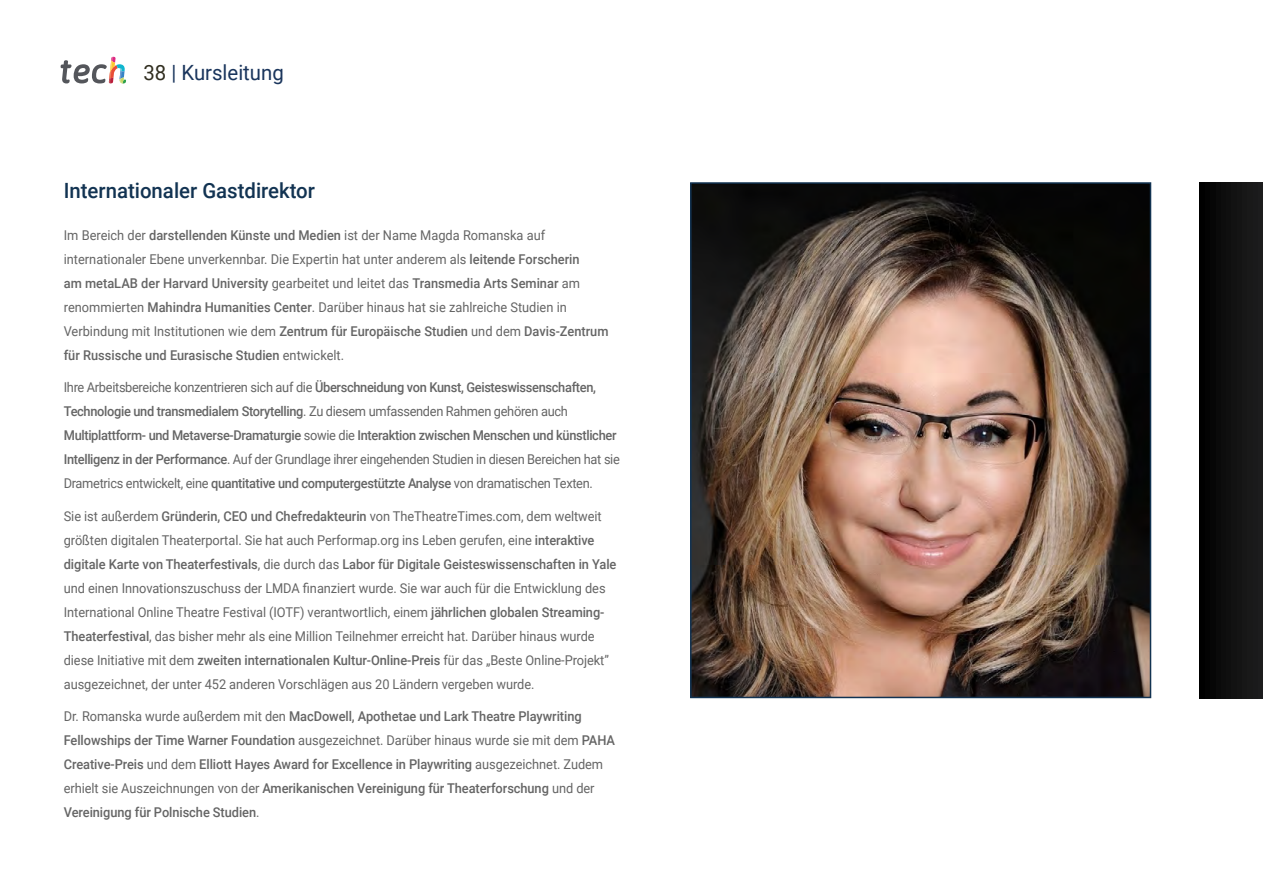
<style>
.page{position:relative;width:1263px;height:893px;background:#fff}
.page>*{position:absolute;margin:0;border:0;box-sizing:border-box;transform-origin:0 0}
.t1{font:500 21px "Roboto";color:#123352}
.t2{font:21px "Roboto";color:#1a355c}
.t3{font:13.5px/24px "Roboto";letter-spacing:-.005em;color:#656565;scale:.95 1}
.t4{font:500 13.5px/24px "Roboto";letter-spacing:-.02em;color:#656565;scale:.95 1}
.s1{color:#312e20}
.s2{font-weight:500}
.s3{font-weight:400}
</style>
<div class="page">
<svg style="left:61px;top:57px;width:65px;height:27px"></svg>
<img style="left:693px;top:185px;width:455px;height:510px">
<div style="left:690px;top:182px;width:461px;height:516px;border:2px solid #123352"></div>
<div style="left:1199px;top:182px;width:64px;height:516px;background:linear-gradient(to right,#000,#1e1e1f)"></div>
<h1 class="t2" style="left:144px;top:57px;width:142px"><span class="s1">38</span> | Kursleitung</h1>
<h1 class="t1" style="left:64px;top:176px;width:253px">Internationaler Gastdirektor</h1>
<p class="t3" style="left:64px;top:222px;width:575px">Im Bereich der <span class="s2">darstellenden Künste und Medien</span> ist der Name Magda Romanska auf internationaler Ebene unverkennbar. Die Expertin hat unter anderem als <span class="s2">leitende Forscherin<br>am metaLAB der Harvard University</span> gearbeitet und leitet das <span class="s2">Transmedia Arts Seminar</span> am renommierten <span class="s2">Mahindra Humanities Center</span>. Darüber hinaus hat sie zahlreiche Studien in Verbindung mit Institutionen wie dem <span class="s2">Zentrum für Europäische Studien</span> und dem <span class="s2">Davis-Zentrum für Russische und Eurasische Studien</span> entwickelt.</p>
<p class="t4" style="left:64px;top:375px;width:587px"><span class="s3">Ihre Arbeitsbereiche konzentrieren sich auf die</span> Überschneidung von Kunst, Geisteswissenschaften, Technologie und transmedialem Storytelling<span class="s3">. Zu diesem umfassenden Rahmen gehören auch </span>Multiplattform- und Metaverse-Dramaturgie <span class="s3">sowie die</span> Interaktion zwischen Menschen und künstlicher Intelligenz in der Performance<span class="s3">. Auf der Grundlage ihrer eingehenden Studien in diesen Bereichen hat sie Drametrics entwickelt, eine</span> quantitative und computergestützte Analyse <span class="s3">von dramatischen Texten.</span></p>
<p class="t3" style="left:64px;top:503px;width:583px">Sie ist außerdem <span class="s2">Gründerin, CEO und Chefredakteurin</span> von TheTheatreTimes.com, dem weltweit größten digitalen Theaterportal. Sie hat auch Performap.org ins Leben gerufen, eine <span class="s2">interaktive digitale Karte von Theaterfestivals</span>, die durch das <span class="s2">Labor für Digitale Geisteswissenschaften in Yale </span>und einen Innovationszuschuss der LMDA finanziert wurde. Sie war auch für die Entwicklung des International Online Theatre Festival (IOTF) verantwortlich, einem <span class="s2">jährlichen globalen Streaming-Theaterfestival</span>, das bisher mehr als eine Million Teilnehmer erreicht hat. Darüber hinaus wurde diese Initiative mit dem <span class="s2">zweiten internationalen Kultur-Online-Preis</span> für das „Beste Online-Projekt” ausgezeichnet, der unter 452 anderen Vorschlägen aus 20 Ländern vergeben wurde.</p>
<p class="t4" style="left:64px;top:704px;width:582px"><span class="s3">Dr. Romanska wurde außerdem mit den</span> MacDowell, Apothetae und Lark Theatre Playwriting Fellowships der Time Warner Foundation <span class="s3">ausgezeichnet. Darüber hinaus wurde sie mit dem</span> PAHA Creative-Preis <span class="s3">und dem</span> Elliott Hayes Award for Excellence in Playwriting <span class="s3">ausgezeichnet. Zudem erhielt sie Auszeichnungen von der</span> Amerikanischen Vereinigung für Theaterforschung <span class="s3">und der </span>Vereinigung für Polnische Studien<span class="s3">.</span></p>
</div>
